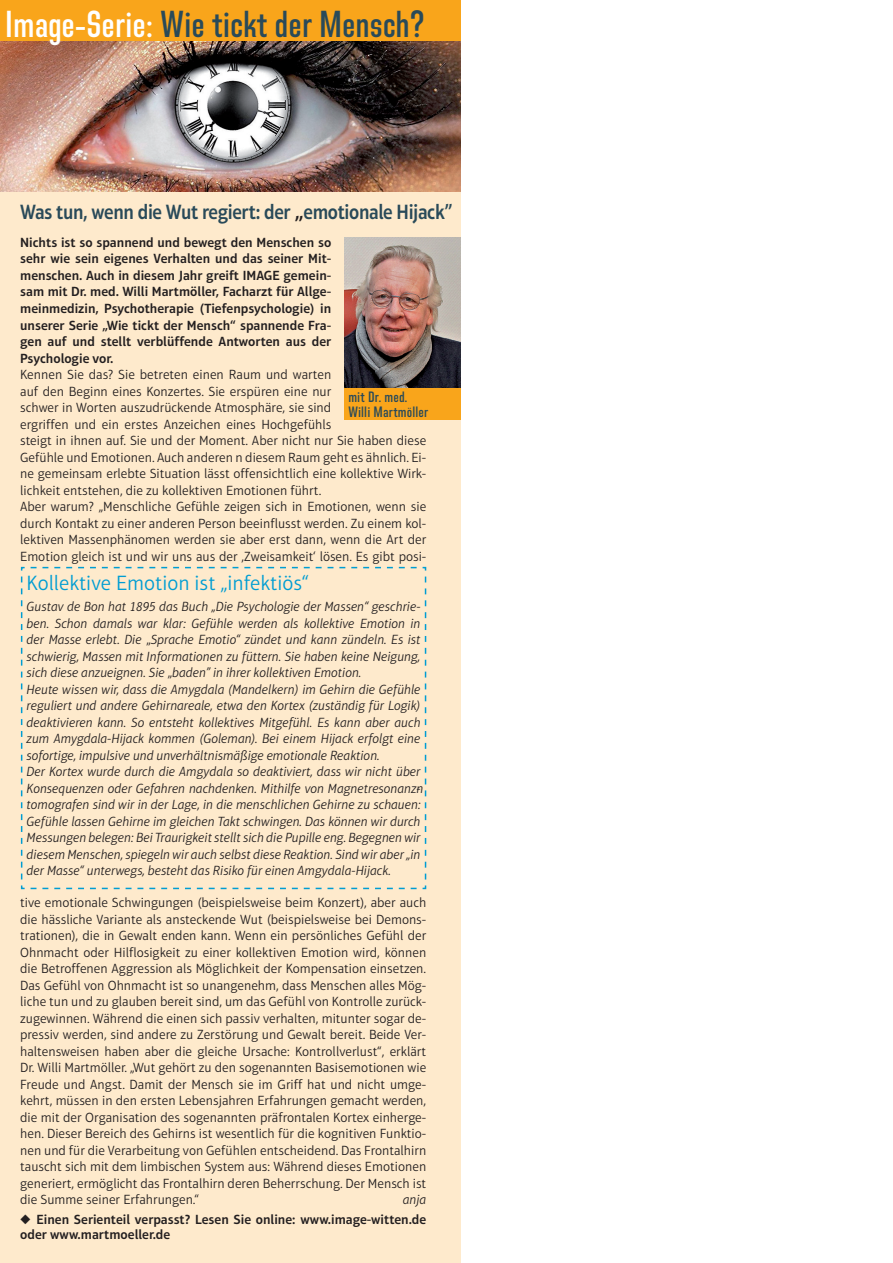
<style>
.page{position:relative;width:893px;height:1263px;background:#fff}
.page>*{position:absolute;margin:0;border:0;box-sizing:border-box;transform-origin:0 0}
.Headline_22pt{font:37.5px "Directors Gothic 220 S Bd";color:#294a59}
.Headline_22pt-2{font:600 21px "Aptifer Sans LT Pro";letter-spacing:-.02em;color:#294a59;scale:.9 1}
.Einleser{font:300 21px "Aptifer Sans LT Pro";color:#009dd3}
.Einleser-2{font:15px/15px "Directors Gothic 220 S Bd";letter-spacing:.01em;color:#294a59}
.Fließtext{font:300 13.5px/16.5px "Aptifer Sans LT Pro";color:#231f20;text-align:justify}
.Fließtext-2{font:italic 300 13.5px/16.5px "Aptifer Sans LT Pro";color:#231f20;text-align:justify}
.Fließtext-3{font:600 13.5px/16.5px "Aptifer Sans LT Pro";color:#231f20;text-align:justify}
.s1{color:#fff}
.s2{color:#231f20}
.s3{font-style:normal}
</style>
<div class="page">
<div style="left:0;top:160px;width:460px;height:1103px;background:#feeacc"></div>
<img style="left:0;top:41px;width:460px;height:151px">
<div style="left:0;top:0;width:460px;height:41px;background:#f9a51b"></div>
<div style="left:344px;top:387px;width:116px;height:33px;background:#f9a51b"></div>
<img style="left:344px;top:237px;width:116px;height:150px">
<svg style="left:20px;top:566px;width:407px;height:324px"></svg>
<p class="Headline_22pt" style="left:5px;top:3px;width:421px"><span class="s1">Image-Serie:</span> Wie tickt der Mensch?</p>
<p class="Headline_22pt-2" style="left:20px;top:199px;width:482px">Was tun, wenn die Wut regiert: der <span class="s2">„</span>emotionale Hijack”</p>
<p class="Fließtext-3" style="left:20px;top:234px;width:313px">Nichts ist so spannend und bewegt den Menschen so sehr wie sein eigenes Verhalten und das seiner Mit&shy;menschen. Auch in diesem Jahr greift IMAGE gemein&shy;sam mit Dr. med. Willi Martmöller, Facharzt für Allge&shy;meinmedizin, Psychotherapie (Tiefenpsychologie) in unserer Serie „Wie tickt der Mensch“ spannende Fra&shy;gen auf und stellt verblüffende Antworten aus der Psychologie vor.</p>
<p class="Fließtext" style="left:20px;top:366px;width:408px;text-align:left">Kennen Sie das? Sie betreten einen Raum und warten<br>auf den Beginn eines Konzertes. Sie erspüren eine nur<br>schwer in Worten auszudrückende Atmosphäre, sie sind<br>ergriffen und ein erstes Anzeichen eines Hochgefühls<br>steigt in ihnen auf. Sie und der Moment. Aber nicht nur Sie haben diese Gefühle und Emotionen. Auch anderen n diesem Raum geht es ähnlich. Ei&shy;ne gemeinsam erlebte Situation lässt offensichtlich eine kollektive Wirk&shy;lichkeit entstehen, die zu kollektiven Emotionen führt.</p>
<p class="Fließtext" style="left:20px;top:498px;width:408px">Aber warum? „Menschliche Gefühle zeigen sich in Emotionen, wenn sie durch Kontakt zu einer anderen Person beeinflusst werden. Zu einem kol&shy;lektiven Massenphänomen werden sie aber erst dann, wenn die Art der Emotion gleich ist und wir uns aus der ,Zweisamkeit‘ lösen. Es gibt posi-</p>
<p class="Einleser-2" style="left:348px;top:389px;width:81px">mit Dr. med.<br>Willi Martmöller</p>
<p class="Einleser" style="left:27px;top:572px;width:284px">Kollektive Emotion ist „infektiös“</p>
<p class="Fließtext-2" style="left:27px;top:598px;width:395px">Gustav de Bon hat 1895 das Buch „Die Psychologie der Massen“ geschrie&shy;ben. Schon damals war klar: Gefühle werden als kollektive Emotion in der Masse erlebt. Die <span class="s3">„</span>Sprache Emotio“ zündet und kann zündeln. Es ist schwierig, Massen mit Informationen zu füttern. Sie haben keine Neigung, sich diese anzueignen. Sie <span class="s3">„</span>baden” in ihrer kollektiven Emotion.</p>
<p class="Fließtext-2" style="left:27px;top:681px;width:395px">Heute wissen wir, dass die Amygdala (Mandelkern) im Gehirn die Gefühle reguliert und andere Gehirnareale, etwa den Kortex (zuständig für Logik) deaktivieren kann. So entsteht kollektives Mitgefühl. Es kann aber auch zum Amygdala-Hijack kommen (Goleman). Bei einem Hijack erfolgt eine sofortige, impulsive und unverhältnismäßige emotionale Reaktion.</p>
<p class="Fließtext-2" style="left:27px;top:763px;width:395px">Der Kortex wurde durch die Amgydala so deaktiviert, dass wir nicht über Konsequenzen oder Gefahren nachdenken. Mithilfe von Magnetresonanz&shy;tomografen sind wir in der Lage, in die menschlichen Gehirne zu schauen:<br>Gefühle lassen Gehirne im gleichen Takt schwingen. Das können wir durch Messungen belegen: Bei Traurigkeit stellt sich die Pupille eng. Begegnen wir diesem Menschen, spiegeln wir auch selbst diese Reaktion. Sind wir aber „in der Masse“ unterwegs, besteht das Risiko für einen Amgydala-Hijack.</p>
<p class="Fließtext" style="left:20px;top:894px;width:408px">tive emotionale Schwingungen (beispielsweise beim Konzert), aber auch die hässliche Variante als ansteckende Wut (beispielsweise bei Demons&shy;trationen), die in Gewalt enden kann. Wenn ein persönliches Gefühl der Ohnmacht oder Hilflosigkeit zu einer kollektiven Emotion wird, können die Betroffenen Aggression als Möglichkeit der Kompensation einsetzen.<br>Das Gefühl von Ohnmacht ist so unangenehm, dass Menschen alles Mög&shy;liche tun und zu glauben bereit sind, um das Gefühl von Kontrolle zurück&shy;zugewinnen. Während die einen sich passiv verhalten, mitunter sogar de&shy;pressiv werden, sind andere zu Zerstörung und Gewalt bereit. Beide Ver&shy;haltensweisen haben aber die gleiche Ursache: Kontrollverlust“, erklärt Dr. Willi Martmöller. „Wut gehört zu den sogenannten Basisemotionen wie Freude und Angst. Damit der Mensch sie im Griff hat und nicht umge&shy;kehrt, müssen in den ersten Lebensjahren Erfahrungen gemacht werden, die mit der Organisation des sogenannten präfrontalen Kortex einherge&shy;hen. Dieser Bereich des Gehirns ist wesentlich für die kognitiven Funktio&shy;nen und für die Verarbeitung von Gefühlen entscheidend. Das Frontalhirn tauscht sich mit dem limbischen System aus: Während dieses Emotionen generiert, ermöglicht das Frontalhirn deren Beherrschung. Der Mensch ist die Summe seiner Erfahrungen.“</p>
<p class="Fließtext-2" style="left:403px;top:1191px;width:25px">anja</p>
<p class="Fließtext-3" style="left:20px;top:1211px;width:408px;line-height:15px">◆ Einen Serienteil verpasst? Lesen Sie online: www.image-witten.de oder www.martmoeller.de</p>
</div>
